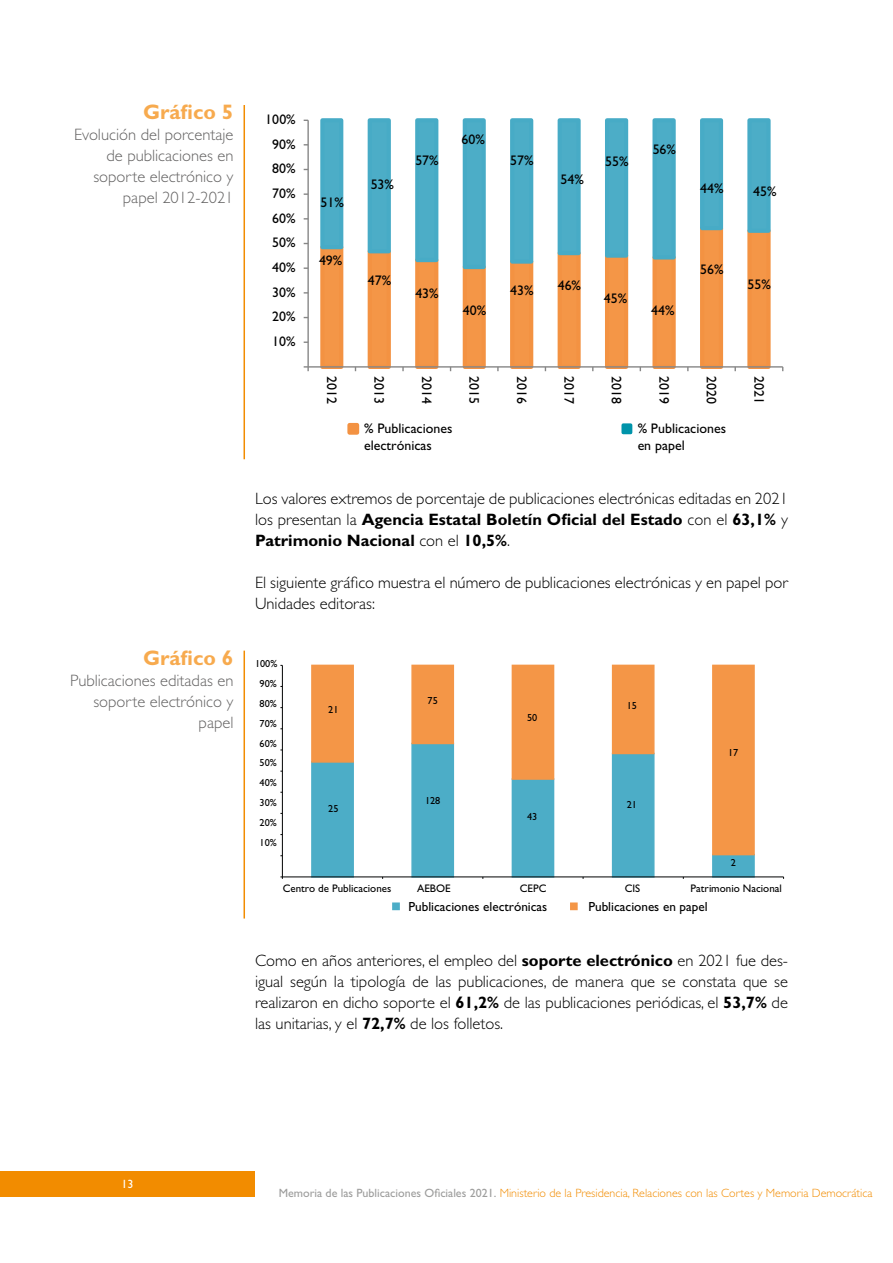
<style>
.page{position:relative;width:893px;height:1263px;background:#fff}
.page>*{position:absolute;margin:0;border:0;box-sizing:border-box;transform-origin:0 0}
.t1{font:700 21px "Gill Sans Std";color:#f7aa4e}
.t2{font:300 16.5px/21px "Gill Sans Std";color:#000;text-align:justify}
.t3{font:300 16.5px/21px "Gill Sans Std";color:#646363;text-align:right}
.t4{font:13.95px/16.8px "Gill Sans";color:#000}
.t5{font:13.2px "Gill Sans";letter-spacing:.005em;color:#000}
.t6{font:300 12px "Gill Sans Std";color:#f28c00}
.t7{font:12px "Gill Sans Std";color:#fff}
.t8{font:10.95px "Gill Sans";color:#000}
.t9{font:10.2px "Gill Sans";color:#000}
.s1{font-weight:700}
.s2{font-weight:400;color:#9d9d9c}
</style>
<div class="page">
<div style="left:0;top:1171px;width:255px;height:26px;background:#f28c00"></div>
<svg style="left:320px;top:271px;width:451px;height:100px"></svg>
<svg style="left:320px;top:118px;width:451px;height:153px"></svg>
<hr style="left:307px;top:120px;width:2px;height:247px;background:#868686">
<hr style="left:308px;top:366px;width:475px;height:2px;background:#868686">
<svg style="left:304px;top:366px;width:5px;height:5px"></svg>
<div style="left:623px;top:425px;width:8px;height:8px;background:#0094aa"></div>
<div style="left:621px;top:423px;width:11px;height:11px;border:3px solid #0094aa"></div>
<div style="left:349px;top:425px;width:8px;height:8px;background:#f39242"></div>
<div style="left:347px;top:423px;width:12px;height:12px;border:4px solid #f39242"></div>
<svg style="left:310px;top:856px;width:445px;height:21px"></svg>
<svg style="left:311px;top:664px;width:444px;height:192px"></svg>
<hr style="left:282px;top:665px;width:1px;height:212px;background:#010202">
<hr style="left:282px;top:877px;width:502px;height:1px;background:#010202">
<div style="left:392px;top:902px;width:8px;height:8px;border:4px solid #4cadc7"></div>
<div style="left:570px;top:902px;width:8px;height:8px;border:4px solid #f49647"></div>
<hr style="left:244px;top:105px;width:1px;height:354px;background:#f28c00">
<hr style="left:244px;top:651px;width:1px;height:267px;background:#f28c00">
<p class="t1" style="left:143px;top:100px;width:92px">Gráfico 5</p>
<p class="t3" style="left:74px;top:124px;width:161px">Evolución del porcentaje de publicaciones en soporte electrónico y papel 2012-2021</p>
<p class="t1" style="left:143px;top:645px;width:92px">Gráfico 6</p>
<p class="t3" style="left:70px;top:670px;width:165px">Publicaciones editadas en soporte electrónico y papel</p>
<p class="t4" style="left:265px;top:111px;width:32px">100%</p>
<p class="t4" style="left:272px;top:136px;width:25px">90%</p>
<p class="t4" style="left:272px;top:160px;width:25px">80%</p>
<p class="t4" style="left:272px;top:185px;width:25px">70%</p>
<p class="t4" style="left:272px;top:210px;width:25px">60%</p>
<p class="t4" style="left:272px;top:234px;width:25px">50%</p>
<p class="t4" style="left:272px;top:259px;width:25px">40%</p>
<p class="t4" style="left:272px;top:284px;width:25px">30%</p>
<p class="t4" style="left:272px;top:308px;width:25px">20%</p>
<p class="t4" style="left:272px;top:333px;width:25px">10%</p>
<p class="t4" style="left:320px;top:194px;width:25px">51%</p>
<p class="t4" style="left:319px;top:252px;width:25px">49%</p>
<p class="t4" style="left:371px;top:176px;width:25px">53%</p>
<p class="t4" style="left:415px;top:152px;width:25px">57%</p>
<p class="t4" style="left:461px;top:131px;width:25px">60%</p>
<p class="t4" style="left:368px;top:272px;width:25px">47%</p>
<p class="t4" style="left:415px;top:285px;width:25px">43%</p>
<p class="t4" style="left:463px;top:302px;width:25px">40%</p>
<p class="t4" style="left:510px;top:152px;width:25px">57%</p>
<p class="t4" style="left:510px;top:282px;width:25px">43%</p>
<p class="t4" style="left:560px;top:171px;width:25px">54%</p>
<p class="t4" style="left:605px;top:153px;width:25px">55%</p>
<p class="t4" style="left:653px;top:141px;width:25px">56%</p>
<p class="t4" style="left:558px;top:277px;width:25px">46%</p>
<p class="t4" style="left:604px;top:290px;width:25px">45%</p>
<p class="t4" style="left:651px;top:302px;width:25px">44%</p>
<p class="t4" style="left:700px;top:180px;width:25px">44%</p>
<p class="t4" style="left:753px;top:183px;width:25px">45%</p>
<p class="t4" style="left:700px;top:261px;width:25px">56%</p>
<p class="t4" style="left:748px;top:276px;width:25px">55%</p>
<p class="t4" style="left:340px;top:376px;width:29px;rotate:90deg">2012</p>
<p class="t4" style="left:388px;top:376px;width:29px;rotate:90deg">2013</p>
<p class="t4" style="left:435px;top:376px;width:29px;rotate:90deg">2014</p>
<p class="t4" style="left:483px;top:376px;width:29px;rotate:90deg">2015</p>
<p class="t4" style="left:530px;top:376px;width:29px;rotate:90deg">2016</p>
<p class="t4" style="left:577px;top:376px;width:29px;rotate:90deg">2017</p>
<p class="t4" style="left:625px;top:376px;width:29px;rotate:90deg">2018</p>
<p class="t4" style="left:672px;top:376px;width:29px;rotate:90deg">2019</p>
<p class="t4" style="left:720px;top:376px;width:29px;rotate:90deg">2020</p>
<p class="t4" style="left:767px;top:376px;width:29px;rotate:90deg">2021</p>
<p class="t4" style="left:638px;top:420px;width:90px">% Publicaciones en papel</p>
<p class="t4" style="left:364px;top:420px;width:90px">% Publicaciones electrónicas</p>
<p class="t2" style="left:255px;top:488px;width:534px">Los valores extremos de porcentaje de publicaciones electrónicas editadas en 2021 los presentan la <span class="s1">Agencia Estatal Boletín Oficial del Estado</span> con el <span class="s1">63,1%</span> y <span class="s1">Patrimonio Nacional</span> con el <span class="s1">10,5%</span>.</p>
<p class="t2" style="left:255px;top:572px;width:534px">El siguiente gráfico muestra el número de publicaciones electrónicas y en papel por<br>Unidades editoras:</p>
<p class="t9" style="left:255px;top:657px;width:24px">100%</p>
<p class="t9" style="left:260px;top:677px;width:19px">90%</p>
<p class="t9" style="left:260px;top:697px;width:19px">80%</p>
<p class="t9" style="left:260px;top:717px;width:19px">70%</p>
<p class="t9" style="left:260px;top:737px;width:19px">60%</p>
<p class="t9" style="left:260px;top:757px;width:19px">50%</p>
<p class="t9" style="left:260px;top:777px;width:19px">40%</p>
<p class="t9" style="left:260px;top:797px;width:19px">30%</p>
<p class="t9" style="left:260px;top:817px;width:19px">20%</p>
<p class="t9" style="left:260px;top:837px;width:19px">10%</p>
<p class="t9" style="left:328px;top:703px;width:12px">21</p>
<p class="t9" style="left:328px;top:803px;width:12px">25</p>
<p class="t9" style="left:428px;top:695px;width:12px">75</p>
<p class="t9" style="left:425px;top:794px;width:17px">128</p>
<p class="t9" style="left:527px;top:712px;width:12px">50</p>
<p class="t9" style="left:527px;top:811px;width:12px">43</p>
<p class="t9" style="left:627px;top:699px;width:12px">15</p>
<p class="t9" style="left:627px;top:799px;width:12px">21</p>
<p class="t9" style="left:728px;top:747px;width:12px">17</p>
<p class="t9" style="left:731px;top:857px;width:7px">2</p>
<p class="t8" style="left:283px;top:882px;width:110px">Centro de Publicaciones</p>
<p class="t8" style="left:417px;top:882px;width:35px">AEBOE</p>
<p class="t8" style="left:520px;top:882px;width:28px">CEPC</p>
<p class="t8" style="left:625px;top:882px;width:17px">CIS</p>
<p class="t8" style="left:691px;top:882px;width:93px">Patrimonio Nacional</p>
<p class="t5" style="left:409px;top:898px;width:140px">Publicaciones electrónicas</p>
<p class="t5" style="left:588px;top:898px;width:121px">Publicaciones en papel</p>
<p class="t2" style="left:255px;top:950px;width:534px">Como en años anteriores, el empleo del <span class="s1">soporte electrónico</span> en 2021 fue des&shy;igual según la tipología de las publicaciones, de manera que se constata que se realizaron en dicho soporte el <span class="s1">61,2%</span> de las publicaciones periódicas, el <span class="s1">53,7%</span> de las unitarias, y el <span class="s1">72,7%</span> de los folletos.</p>
<p class="t7" style="left:122px;top:1177px;width:13px">13</p>
<p class="t6" style="left:279px;top:1186px;width:595px"><span class="s2">Memoria de las Publicaciones Oficiales 2021.</span> Ministerio de la Presidencia, Relaciones con las Cortes y Memoria Democrática</p>
</div>
